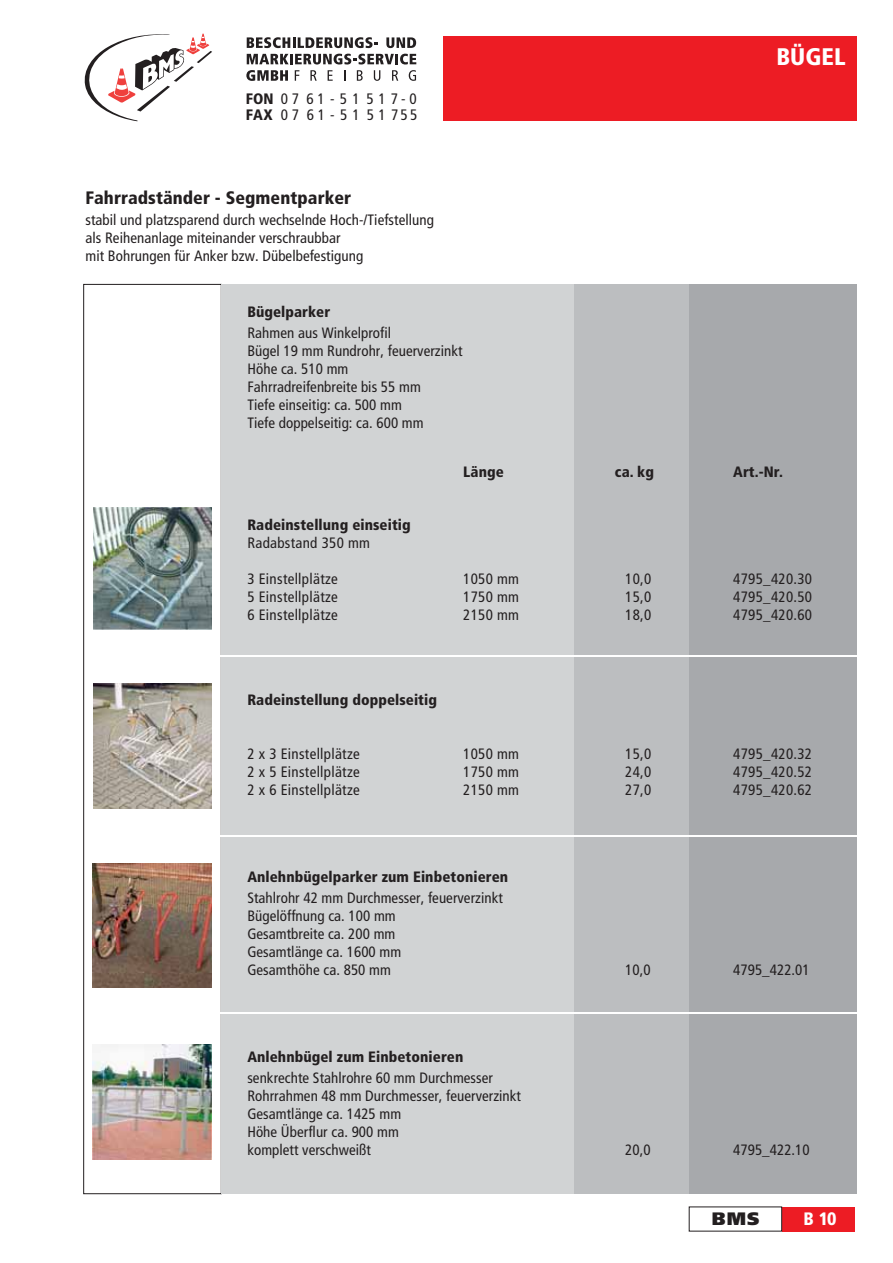
<style>
.page{position:relative;width:893px;height:1263px;background:#fff}
.page>*{position:absolute;margin:0;border:0;box-sizing:border-box;transform-origin:0 0}
.t1{font:900 condensed 24px "Frutiger LT";letter-spacing:.005em;color:#fff}
.t2{font:900 condensed 18px "Frutiger LT";letter-spacing:.005em;color:#231f20}
.t3{font:900 18px "Frutiger LT";color:#231f20}
.t4{font:900 condensed 18px "Frutiger LT";color:#fff}
.t5{font:condensed 15.15px/16.4px "Frutiger LT";letter-spacing:.275em;color:#231f20}
.t6{font:condensed 15px/18px "Frutiger LT";letter-spacing:.005em;color:#231f20}
.t7{font:900 condensed 15px/18px "Frutiger LT";letter-spacing:.005em;color:#231f20}
.s1{font-weight:900}
.s2{font-weight:400}
</style>
<div class="page">
<svg style="left:84px;top:33px;width:128px;height:88px"></svg>
<svg style="left:247px;top:37px;width:131px;height:11px"></svg>
<svg style="left:386px;top:37px;width:30px;height:11px"></svg>
<svg style="left:246px;top:54px;width:170px;height:27px"></svg>
<div style="left:782px;top:1207px;width:72px;height:24px;background:#ed1c24"></div>
<div style="left:83px;top:284px;width:138px;height:910px;border:1px solid #231f20"></div>
<div style="left:443px;top:36px;width:413px;height:85px;background:#ed1c24"></div>
<div style="left:668px;top:284px;width:189px;height:910px;background:#a7a9ac"></div>
<div style="left:573px;top:284px;width:116px;height:910px;background:#bcbec0"></div>
<div style="left:221px;top:284px;width:353px;height:910px;background:#d1d3d4"></div>
<hr style="left:212px;top:655px;width:658px;height:2px;background:#fff">
<img style="left:93px;top:507px;width:119px;height:123px">
<img style="left:93px;top:683px;width:119px;height:126px">
<hr style="left:212px;top:835px;width:658px;height:2px;background:#fff">
<img style="left:93px;top:863px;width:119px;height:125px">
<hr style="left:212px;top:1012px;width:658px;height:2px;background:#fff">
<img style="left:93px;top:1044px;width:119px;height:116px">
<p class="t5" style="left:246px;top:91px;width:173px"><span class="s1">FON</span> 07 61-51 517-0<br><span class="s1">FAX</span> 07 61-51 51755</p>
<p class="t2" style="left:85px;top:192px;width:267px">Fahrradständer - Segmentparker</p>
<p class="t6" style="left:85px;top:212px;width:350px">stabil und platzsparend durch wechselnde Hoch-/Tiefstellung als Reihenanlage miteinander verschraubbar<br>mit Bohrungen für Anker bzw. Dübelbefestigung</p>
<p class="t6" style="left:247px;top:302px;width:145px;line-height:21px"><span class="s1">Bügelparker<br></span>Rahmen aus Winkelprofil</p>
<p class="t6" style="left:247px;top:343px;width:217px">Bügel 19 mm Rundrohr, feuerverzinkt<br>Höhe ca. 510 mm<br>Fahrradreifenbreite bis 55 mm<br>Tiefe einseitig: ca. 500 mm<br>Tiefe doppelseitig: ca. 600 mm</p>
<p class="t1" style="left:776px;top:48px;width:71px">BÜGEL</p>
<p class="t7" style="left:463px;top:465px;width:42px">Länge</p>
<p class="t7" style="left:615px;top:465px;width:40px">ca. kg</p>
<p class="t7" style="left:733px;top:465px;width:51px">Art.-Nr.</p>
<p class="t7" style="left:247px;top:517px;width:165px">Radeinstellung einseitig<br><span class="s2">Radabstand 350 mm</span></p>
<p class="t6" style="left:247px;top:571px;width:92px">3 Einstellplätze</p>
<p class="t6" style="left:463px;top:571px;width:57px">1050 mm</p>
<p class="t6" style="left:625px;top:571px;width:28px">10,0</p>
<p class="t6" style="left:733px;top:571px;width:80px">4795_420.30</p>
<p class="t6" style="left:247px;top:589px;width:92px">5 Einstellplätze</p>
<p class="t6" style="left:463px;top:589px;width:57px">1750 mm</p>
<p class="t6" style="left:625px;top:589px;width:28px">15,0</p>
<p class="t6" style="left:733px;top:589px;width:80px">4795_420.50</p>
<p class="t6" style="left:247px;top:607px;width:92px">6 Einstellplätze</p>
<p class="t6" style="left:463px;top:607px;width:57px">2150 mm</p>
<p class="t6" style="left:625px;top:607px;width:28px">18,0</p>
<p class="t6" style="left:733px;top:607px;width:80px">4795_420.60</p>
<p class="t7" style="left:247px;top:693px;width:191px">Radeinstellung doppelseitig</p>
<p class="t6" style="left:247px;top:746px;width:114px">2 x 3 Einstellplätze</p>
<p class="t6" style="left:463px;top:746px;width:57px">1050 mm</p>
<p class="t6" style="left:625px;top:746px;width:28px">15,0</p>
<p class="t6" style="left:733px;top:746px;width:80px">4795_420.32</p>
<p class="t6" style="left:247px;top:764px;width:114px">2 x 5 Einstellplätze</p>
<p class="t6" style="left:463px;top:764px;width:57px">1750 mm</p>
<p class="t6" style="left:625px;top:764px;width:28px">24,0</p>
<p class="t6" style="left:733px;top:764px;width:80px">4795_420.52</p>
<p class="t6" style="left:247px;top:782px;width:114px">2 x 6 Einstellplätze</p>
<p class="t6" style="left:463px;top:782px;width:57px">2150 mm</p>
<p class="t6" style="left:625px;top:782px;width:28px">27,0</p>
<p class="t6" style="left:733px;top:782px;width:80px">4795_420.62</p>
<p class="t6" style="left:247px;top:868px;width:262px;line-height:21px"><span class="s1">Anlehnbügelparker zum Einbetonieren<br></span>Stahlrohr 42 mm Durchmesser, feuerverzinkt</p>
<p class="t6" style="left:247px;top:908px;width:155px">Bügelöffnung ca. 100 mm<br>Gesamtbreite ca. 200 mm<br>Gesamtlänge ca. 1600 mm<br>Gesamthöhe ca. 850 mm</p>
<p class="t6" style="left:247px;top:1048px;width:247px;line-height:21px"><span class="s1">Anlehnbügel zum Einbetonieren </span>senkrechte Stahlrohre 60 mm Durchmesser</p>
<p class="t6" style="left:247px;top:1088px;width:275px">Rohrrahmen 48 mm Durchmesser, feuerverzinkt<br>Gesamtlänge ca. 1425 mm<br>Höhe Überflur ca. 900 mm<br>komplett verschweißt</p>
<p class="t6" style="left:625px;top:962px;width:27px">10,0</p>
<p class="t6" style="left:733px;top:962px;width:78px">4795_422.01</p>
<p class="t6" style="left:625px;top:1142px;width:27px">20,0</p>
<p class="t6" style="left:733px;top:1142px;width:78px">4795_422.10</p>
<p class="t3" style="left:712px;top:1208px;width:49px">BMS</p>
<p class="t4" style="left:803px;top:1213px;width:35px">B 10</p>
</div>
